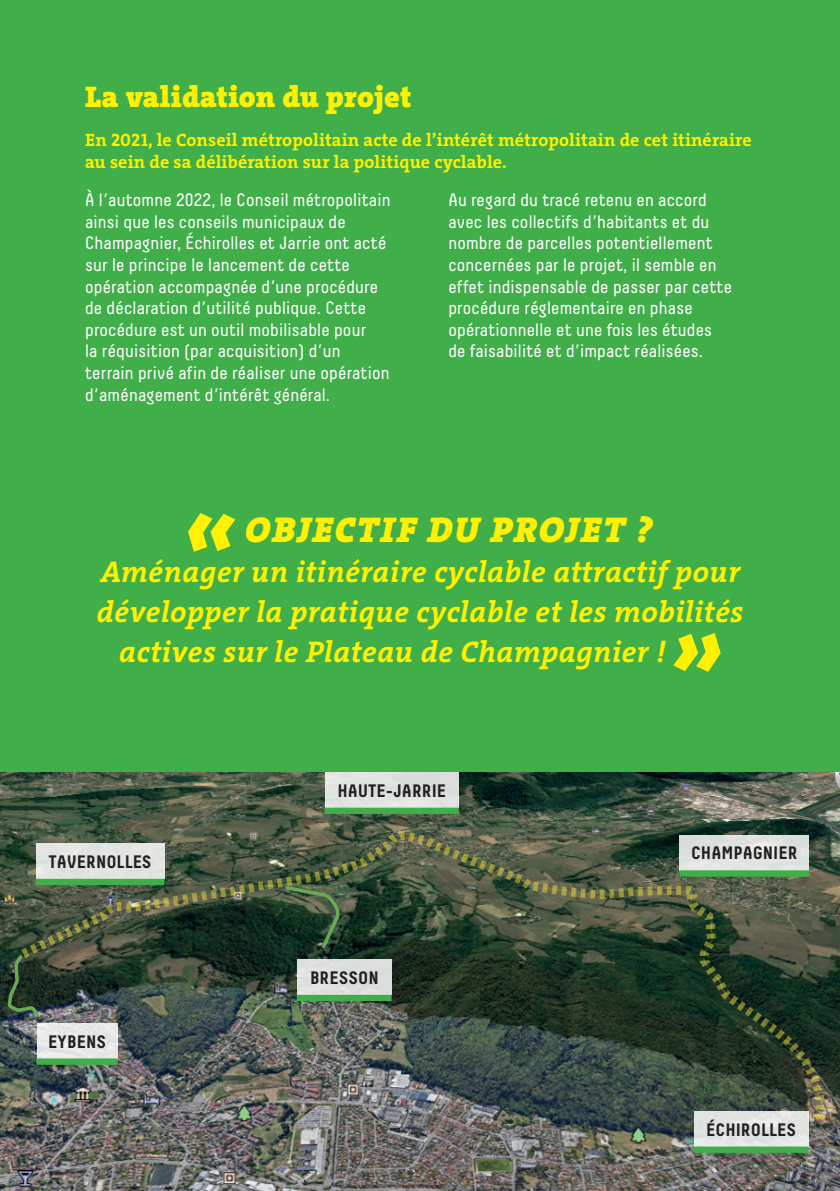
<style>
.page{position:relative;width:840px;height:1191px;background:#fff}
.page>*{position:absolute;margin:0;border:0;box-sizing:border-box;transform-origin:0 0}
.t1{font:italic 900 36px "The Serif C4 s";letter-spacing:.05em;color:#fff101}
.t2{font:italic 700 30px "The Serif C4 s";letter-spacing:.02em;color:#fff101}
.t3{font:900 30px "The Serif C4 s";letter-spacing:.01em;color:#fff101}
.t4{font:18px/21.6px "Decima";letter-spacing:.01em;color:#fff}
.t5{font:700 18px/21.6px "The Serif C4 s";letter-spacing:.01em;color:#fff101}
.t6{font:700 18px "Decima";color:#231f20}
</style>
<div class="page">
<div style="left:0;top:0;width:839px;height:1191px;background:#40ae49"></div>
<img style="left:0;top:772px;width:839px;height:419px">
<svg style="left:5px;top:952px;width:16px;height:164px;background:#445548"></svg>
<img style="left:21px;top:831px;width:803px;height:289px">
<svg style="left:282px;top:883px;width:61px;height:68px;background:#324c35"></svg>
<div style="left:36px;top:843px;width:128px;height:35px;background:#e3e5e2"></div>
<div style="left:35px;top:878px;width:129px;height:7px;background:#40ae49"></div>
<div style="left:679px;top:835px;width:129px;height:35px;background:#e1e3e1"></div>
<div style="left:679px;top:870px;width:129px;height:6px;background:#40ae49"></div>
<div style="left:324px;top:772px;width:134px;height:36px;background:#dfe3e0"></div>
<div style="left:324px;top:807px;width:134px;height:7px;background:#40ae49"></div>
<div style="left:297px;top:960px;width:94px;height:35px;background:#dddfdd"></div>
<div style="left:297px;top:994px;width:94px;height:7px;background:#40ae49"></div>
<div style="left:693px;top:1111px;width:115px;height:35px;background:linear-gradient(to right,#e1e3e3,#e4e5e4)"></div>
<div style="left:693px;top:1146px;width:115px;height:6px;background:#40ae49"></div>
<div style="left:37px;top:1023px;width:80px;height:35px;background:#e7e8e8"></div>
<div style="left:36px;top:1058px;width:82px;height:6px;background:#40ae49"></div>
<svg style="left:188px;top:513px;width:47px;height:39px"></svg>
<svg style="left:673px;top:633px;width:47px;height:39px"></svg>
<h2 class="t3" style="left:85px;top:78px;width:327px">La validation du projet</h2>
<p class="t5" style="left:85px;top:129px;width:667px">En 2021, le Conseil métropolitain acte de l’intérêt métropolitain de cet itinéraire au sein de sa délibération sur la politique cyclable.</p>
<p class="t4" style="left:85px;top:189px;width:307px">À l’automne 2022, le Conseil métropolitain ainsi que les conseils municipaux de Champagnier, Échirolles et Jarrie ont acté sur le principe le lancement de cette opération accompagnée d’une procédure de déclaration d’utilité publique. Cette procédure est un outil mobilisable pour<br>la réquisition (par acquisition) d’un terrain privé afin de réaliser une opération d’aménagement d’intérêt général.</p>
<p class="t4" style="left:448px;top:189px;width:285px">Au regard du tracé retenu en accord avec les collectifs d’habitants et du nombre de parcelles potentiellement concernées par le projet, il semble en effet indispensable de passer par cette procédure réglementaire en phase opérationnelle et une fois les études de faisabilité et d’impact réalisées.</p>
<h1 class="t1" style="left:245px;top:506px;width:408px">OBJECTIF DU PROJET ?</h1>
<h2 class="t2" style="left:101px;top:552px;width:640px">Aménager un itinéraire cyclable attractif pour</h2>
<h2 class="t2" style="left:97px;top:592px;width:647px">développer la pratique cyclable et les mobilités</h2>
<h2 class="t2" style="left:119px;top:632px;width:547px">actives sur le Plateau de Champagnier !</h2>
<p class="t6" style="left:48px;top:851px;width:105px">TAVERNOLLES</p>
<p class="t6" style="left:48px;top:1031px;width:60px">EYBENS</p>
<p class="t6" style="left:337px;top:780px;width:110px">HAUTE-JARRIE</p>
<p class="t6" style="left:310px;top:967px;width:70px">BRESSON</p>
<p class="t6" style="left:690px;top:842px;width:108px">CHAMPAGNIER</p>
<p class="t6" style="left:705px;top:1119px;width:91px">ÉCHIROLLES</p>
</div>
